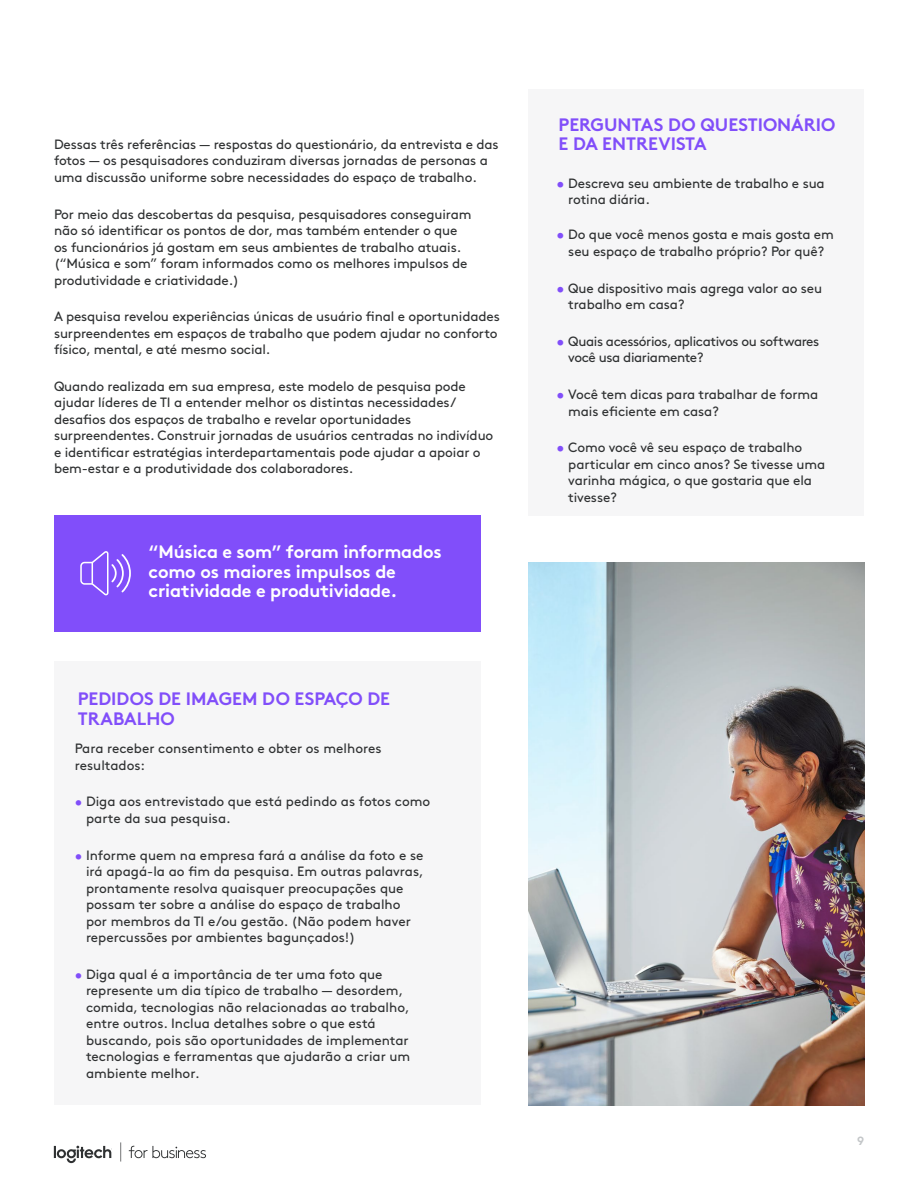
<style>
.page{position:relative;width:918px;height:1188px;background:#fff}
.page>*{position:absolute;margin:0;border:0;box-sizing:border-box;transform-origin:0 0}
.t1{font:700 18px/19.5px "Brown Pro";letter-spacing:-.01em;color:#fff}
.t2{font:700 18px/19.5px "Brown Pro";color:#814efa}
.t3{font:13.5px/16.5px "Brown Pro";letter-spacing:-.01em;color:#2f3132}
.t4{font:13.5px/16.5px "Brown Pro";letter-spacing:-.03em;color:#2f3132}
.t5{font:700 12px "Brown Pro";color:#c3c6c8}
.s1{color:#814efa}
.s2{font-size:14.25px;color:#814efa}
</style>
<div class="page">
<svg style="left:54px;top:1142px;width:152px;height:21px"></svg>
<div style="left:528px;top:89px;width:336px;height:426px;background:#f6f6f7"></div>
<div style="left:54px;top:661px;width:427px;height:444px;background:#f6f6f7"></div>
<div style="left:54px;top:515px;width:427px;height:117px;background:#814efa"></div>
<img style="left:528px;top:563px;width:337px;height:542px">
<svg style="left:80px;top:551px;width:51px;height:45px"></svg>
<p class="t3" style="left:54px;top:135px;width:446px">Dessas três referências — respostas do questionário, da entrevista e das fotos — os pesquisadores conduziram diversas jornadas de personas a uma discussão uniforme sobre necessidades do espaço de trabalho.</p>
<p class="t3" style="left:54px;top:204px;width:419px">Por meio das descobertas da pesquisa, pesquisadores conseguiram não só identificar os pontos de dor, mas também entender o que os funcionários já gostam em seus ambientes de trabalho atuais. (“Música e som” foram informados como os melhores impulsos de produtividade e criatividade.)</p>
<p class="t3" style="left:54px;top:307px;width:447px">A pesquisa revelou experiências únicas de usuário final e oportunidades surpreendentes em espaços de trabalho que podem ajudar no conforto físico, mental, e até mesmo social.</p>
<p class="t3" style="left:54px;top:377px;width:441px">Quando realizada em sua empresa, este modelo de pesquisa pode ajudar líderes de TI a entender melhor os distintas necessidades/ desafios dos espaços de trabalho e revelar oportunidades surpreendentes. Construir jornadas de usuários centradas no indivíduo e identificar estratégias interdepartamentais pode ajudar a apoiar o bem-estar e a produtividade dos colaboradores.</p>
<h1 class="t1" style="left:148px;top:540px;width:295px">“Música e som” foram informados como os maiores impulsos de criatividade e produtividade.</h1>
<h1 class="t2" style="left:78px;top:687px;width:314px">PEDIDOS DE IMAGEM DO ESPAÇO DE<br>TRABALHO</h1>
<p class="t3" style="left:75px;top:739px;width:308px">Para receber consentimento e obter os melhores resultados:</p>
<p class="t3" style="left:86px;top:792px;width:346px;text-indent:-11px"><span class="s1">•</span> Diga aos entrevistado que está pedindo as fotos como parte da sua pesquisa.</p>
<p class="t3" style="left:86px;top:846px;width:339px;text-indent:-11px"><span class="s1">•</span> Informe quem na empresa fará a análise da foto e se irá apagá-la ao fim da pesquisa. Em outras palavras, prontamente resolva quaisquer preocupações que possam ter sobre a análise do espaço de trabalho por membros da TI e/ou gestão. (Não podem haver repercussões por ambientes bagunçados!)</p>
<p class="t3" style="left:86px;top:965px;width:326px;text-indent:-11px"><span class="s1">•</span> Diga qual é a importância de ter uma foto que represente um dia típico de trabalho — desordem, comida, tecnologias não relacionadas ao trabalho, entre outros. Inclua detalhes sobre o que está buscando, pois são oportunidades de implementar tecnologias e ferramentas que ajudarão a criar um ambiente melhor.</p>
<h1 class="t2" style="left:559px;top:113px;width:278px">PERGUNTAS DO QUESTIONÁRIO<br>E DA ENTREVISTA</h1>
<p class="t3" style="left:568px;top:174px;width:258px;text-indent:-12px"><span class="s2">•</span> Descreva seu ambiente de trabalho e sua rotina diária.</p>
<p class="t3" style="left:556px;top:225px;width:279px;text-align:center"><span class="s2">•</span> Do que você menos gosta e mais gosta em seu espaço de trabalho próprio? Por quê?</p>
<p class="t3" style="left:568px;top:279px;width:255px;text-indent:-12px"><span class="s2">•</span> Que dispositivo mais agrega valor ao seu trabalho em casa?</p>
<p class="t4" style="left:568px;top:332px;width:253px;text-indent:-12px"><span class="s2">•</span> Quais acessórios, aplicativos ou softwares você usa diariamente?</p>
<p class="t3" style="left:568px;top:385px;width:251px;text-indent:-12px"><span class="s2">•</span> Você tem dicas para trabalhar de forma mais eficiente em casa?</p>
<p class="t3" style="left:568px;top:438px;width:258px;text-indent:-12px"><span class="s2">•</span> Como você vê seu espaço de trabalho particular em cinco anos? Se tivesse uma varinha mágica, o que gostaria que ela tivesse?</p>
<p class="t5" style="left:857px;top:1131px;width:9px">9</p>
</div>
